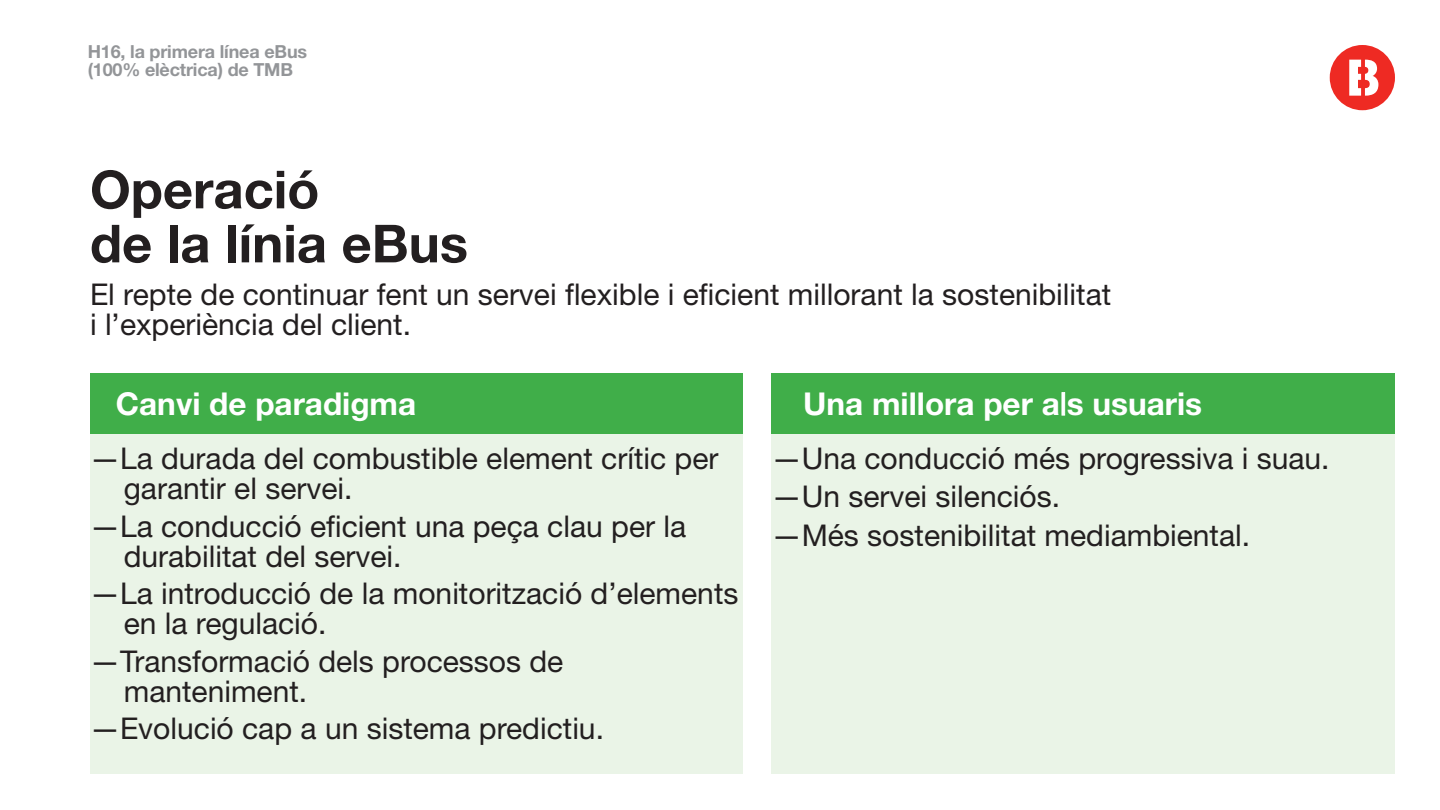
<style>
.page{position:relative;width:1440px;height:810px;background:#fff}
.page>*{position:absolute;margin:0;border:0;box-sizing:border-box;transform-origin:0 0}
.t1{font:700 52.5px/54px "Helvetica Neue LT Std";color:#231f20}
.t2{font:700 31.5px "Helvetica Neue LT Std";color:#fff}
.t3{font:30px/30px "Helvetica Neue LT Std";color:#231f20}
.t4{font:700 18px/18px "Helvetica Neue LT Std";letter-spacing:-.01em;color:#939598}
.s1{font-weight:400}
</style>
<div class="page">
<div style="left:772px;top:430px;width:623px;height:344px;background:#eaf4e7"></div>
<div style="left:90px;top:434px;width:652px;height:340px;background:#eaf4e7"></div>
<svg style="left:1330px;top:45px;width:65px;height:65px"></svg>
<div style="left:90px;top:373px;width:652px;height:61px;background:#40ae49"></div>
<div style="left:772px;top:373px;width:623px;height:61px;background:#40ae49"></div>
<p class="t4" style="left:88px;top:42px;width:221px">H16, la primera línea eBus (100% elèctrica) de TMB</p>
<p class="t1" style="left:90px;top:161px;width:379px">Operació<br>de la línia eBus</p>
<p class="t3" style="left:90px;top:279px;width:1023px">El repte de continuar fent un servei flexible i eficient millorant la sostenibilitat i l’experiència del client.</p>
<p class="t2" style="left:116px;top:384px;width:302px">Canvi de paradigma</p>
<p class="t2" style="left:803px;top:384px;width:400px">Una millora per a<span class="s1">l</span>s usuaris</p>
<p class="t3" style="left:124px;top:443px;width:596px;text-indent:-34px">—La durada del combustible element crític per garantir el servei.</p>
<p class="t3" style="left:124px;top:511px;width:564px;text-indent:-34px">—La conducció eficient una peça clau per la durabilitat del servei.</p>
<p class="t3" style="left:124px;top:578px;width:616px;text-indent:-34px">—La introducció de la monitorització d’elements en la regulació.</p>
<p class="t3" style="left:124px;top:646px;width:441px;text-indent:-34px">—Transformació dels processos de manteniment.</p>
<p class="t3" style="left:90px;top:713px;width:516px">—Evolució cap a un sistema predictiu.</p>
<p class="t3" style="left:772px;top:443px;width:559px">—Una conducció més progressiva i suau.</p>
<p class="t3" style="left:772px;top:481px;width:290px">—Un servei silenciós.</p>
<p class="t3" style="left:772px;top:520px;width:480px">—Més sostenibilitat mediambiental.</p>
</div>
